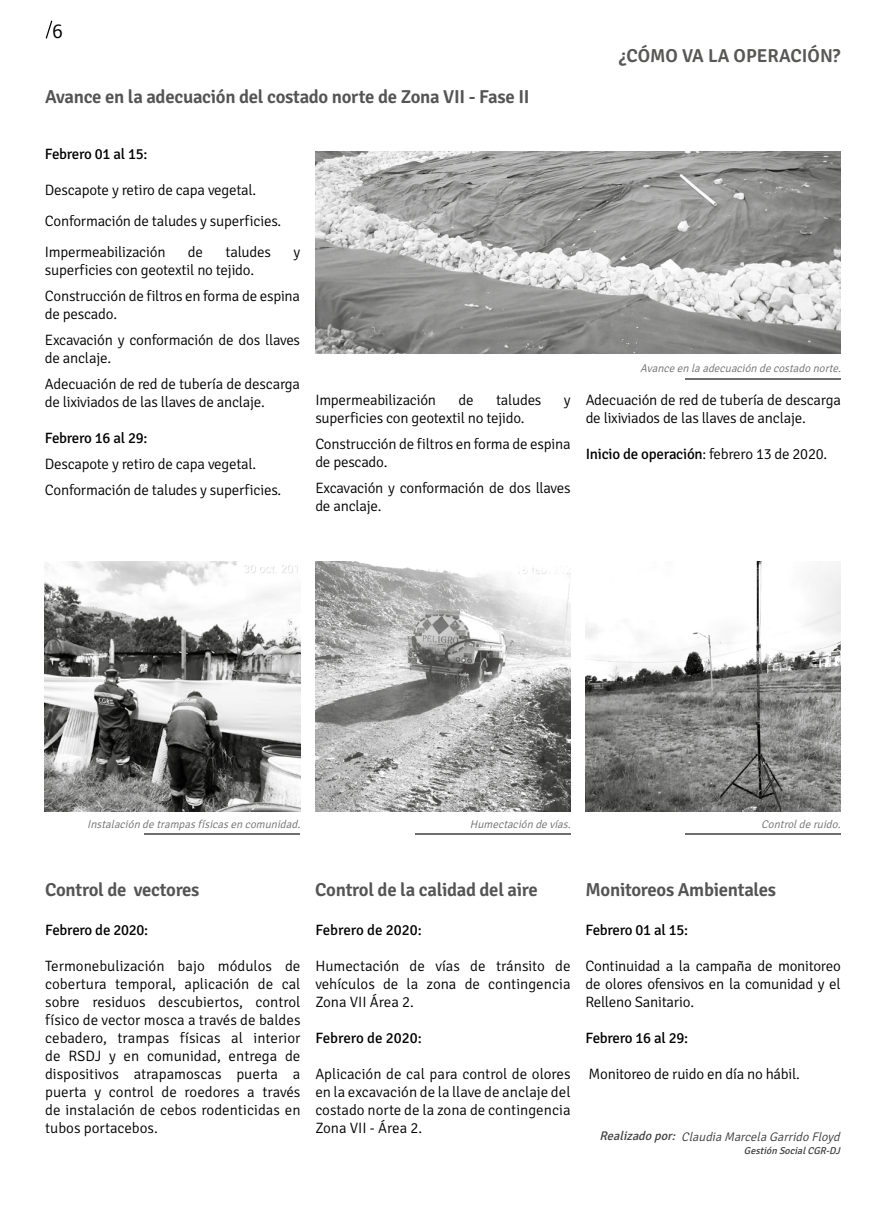
<style>
.page{position:relative;width:886px;height:1205px;background:#fff}
.page>*{position:absolute;margin:0;border:0;box-sizing:border-box;transform-origin:0 0}
.t1{font:300 20.62px "Signika";color:#000}
.t2{font:600 18.75px "Signika";letter-spacing:-.015em;color:#545454}
.t3{font:600 18.75px "Signika";color:#575756}
.t4{font:300 15px/18px "Signika";letter-spacing:-.015em;color:#000}
.t5{font:15px "Signika";letter-spacing:-.015em;color:#000}
.t6{font:italic 300 12.5px "Signika";color:#3c3c3b}
.t7{font:italic 300 11.25px "Signika";color:#706f6f}
.t8{font:italic 10px "Signika";color:#3c3c3b}
.s1{font-weight:300}
.s2{font-weight:400;color:#3f3f3e}
</style>
<div class="page">
<svg style="left:45px;top:20px;width:8px;height:19px"></svg>
<img style="left:315px;top:151px;width:526px;height:202px">
<img style="left:585px;top:562px;width:256px;height:249px">
<img style="left:315px;top:562px;width:256px;height:249px">
<img style="left:45px;top:562px;width:255px;height:249px">
<hr style="left:685px;top:379px;width:156px;height:1px;background:#706f6f">
<hr style="left:145px;top:833px;width:155px;height:1px;background:#706f6f">
<hr style="left:415px;top:833px;width:156px;height:1px;background:#706f6f">
<hr style="left:685px;top:833px;width:155px;height:1px;background:#706f6f">
<h1 class="t1" style="left:52px;top:19px;width:12px">6</h1>
<p class="t2" style="left:45px;top:86px;width:486px">Avance en la adecuación del costado norte de Zona VII - Fase II</p>
<p class="t3" style="left:619px;top:45px;width:223px">¿CÓMO VA LA OPERACIÓN?</p>
<p class="t5" style="left:45px;top:145px;width:104px">Febrero 01 al 15:</p>
<p class="t4" style="left:45px;top:175px;width:238px;line-height:31px">Descapote y retiro de capa vegetal.<br>Conformación de taludes y superficies.<br>Impermeabilización</p>
<p class="t4" style="left:188px;top:243px;width:17px">de</p>
<p class="t4" style="left:225px;top:243px;width:47px">taludes</p>
<p class="t4" style="left:293px;top:243px;width:8px">y</p>
<p class="t4" style="left:45px;top:257px;width:257px;line-height:26px">superficies con geotextil no tejido.<br>Construcción de filtros en forma de espina</p>
<p class="t4" style="left:45px;top:301px;width:257px;line-height:26px">de pescado.<br>Excavación y conformación de dos llaves</p>
<p class="t4" style="left:45px;top:345px;width:257px;line-height:26px">de anclaje.<br>Adecuación de red de tubería de descarga</p>
<p class="t4" style="left:45px;top:393px;width:222px">de lixiviados de las llaves de anclaje.</p>
<p class="t5" style="left:45px;top:429px;width:104px">Febrero 16 al 29:</p>
<p class="t4" style="left:45px;top:451px;width:238px;line-height:26px">Descapote y retiro de capa vegetal.<br>Conformación de taludes y superficies.</p>
<p class="t4" style="left:315px;top:391px;width:122px">Impermeabilización</p>
<p class="t4" style="left:458px;top:391px;width:17px">de</p>
<p class="t4" style="left:496px;top:391px;width:47px">taludes</p>
<p class="t4" style="left:564px;top:391px;width:8px">y</p>
<p class="t4" style="left:315px;top:405px;width:257px;line-height:26px">superficies con geotextil no tejido.<br>Construcción de filtros en forma de espina</p>
<p class="t4" style="left:315px;top:449px;width:257px;line-height:26px">de pescado.<br>Excavación y conformación de dos llaves</p>
<p class="t4" style="left:315px;top:497px;width:68px">de anclaje.</p>
<p class="t7" style="left:640px;top:362px;width:205px">Avance en la adecuación de costado norte.</p>
<p class="t4" style="left:586px;top:391px;width:257px">Adecuación de red de tubería de descarga de lixiviados de las llaves de anclaje.</p>
<p class="t5" style="left:586px;top:446px;width:243px">Inicio de operación<span class="s1">: febrero 13 de 2020.</span></p>
<p class="t7" style="left:87px;top:818px;width:217px">Instalación de trampasfísicasen comunidad.</p>
<p class="t7" style="left:470px;top:818px;width:105px">Humectación de vías.</p>
<p class="t7" style="left:761px;top:818px;width:84px">Controlde ruido.</p>
<p class="t2" style="left:45px;top:879px;width:156px">Control de vectores</p>
<p class="t2" style="left:315px;top:879px;width:224px">Control de la calidad del aire</p>
<p class="t2" style="left:585px;top:879px;width:192px">Monitoreos Ambientales</p>
<p class="t5" style="left:45px;top:921px;width:105px">Febrero de 2020:</p>
<p class="t4" style="left:45px;top:957px;width:257px;text-align:justify">Termonebulización bajo módulos de cobertura temporal, aplicación de cal sobre residuos descubiertos, control físico de vector mosca a través de baldes cebadero, trampas físicas al interior de RSDJ y en comunidad, entrega de dispositivos atrapamoscas puerta a puerta y control de roedores a través de instalación de cebos rodenticidas en tubos portacebos.</p>
<p class="t5" style="left:315px;top:921px;width:108px">Febrero de 2020:</p>
<p class="t4" style="left:315px;top:957px;width:257px;text-align:justify">Humectación de vías de tránsito de vehículos de la zona de contingencia Zona VII Área 2.</p>
<p class="t5" style="left:315px;top:1029px;width:108px">Febrero de 2020:</p>
<p class="t4" style="left:315px;top:1065px;width:257px;text-align:justify">Aplicación de cal para control de olores en la excavación de la llave de anclaje del costado norte de la zona de contingencia Zona VII - Área 2.</p>
<p class="t5" style="left:585px;top:921px;width:104px">Febrero 01 al 15:</p>
<p class="t4" style="left:585px;top:957px;width:257px;text-align:justify">Continuidad a la campaña de monitoreo de olores ofensivos en la comunidad y el Relleno Sanitario.</p>
<p class="t5" style="left:585px;top:1029px;width:104px">Febrero 16 al 29:</p>
<p class="t4" style="left:588px;top:1065px;width:213px">Monitoreo de ruido en día no hábil.</p>
<p class="t6" style="left:599px;top:1130px;width:245px"><span class="s2">Realizado por:</span> Claudia Marcela Garrido Floyd</p>
<p class="t8" style="left:744px;top:1145px;width:100px">Gestión SocialCGR-DJ</p>
</div>
